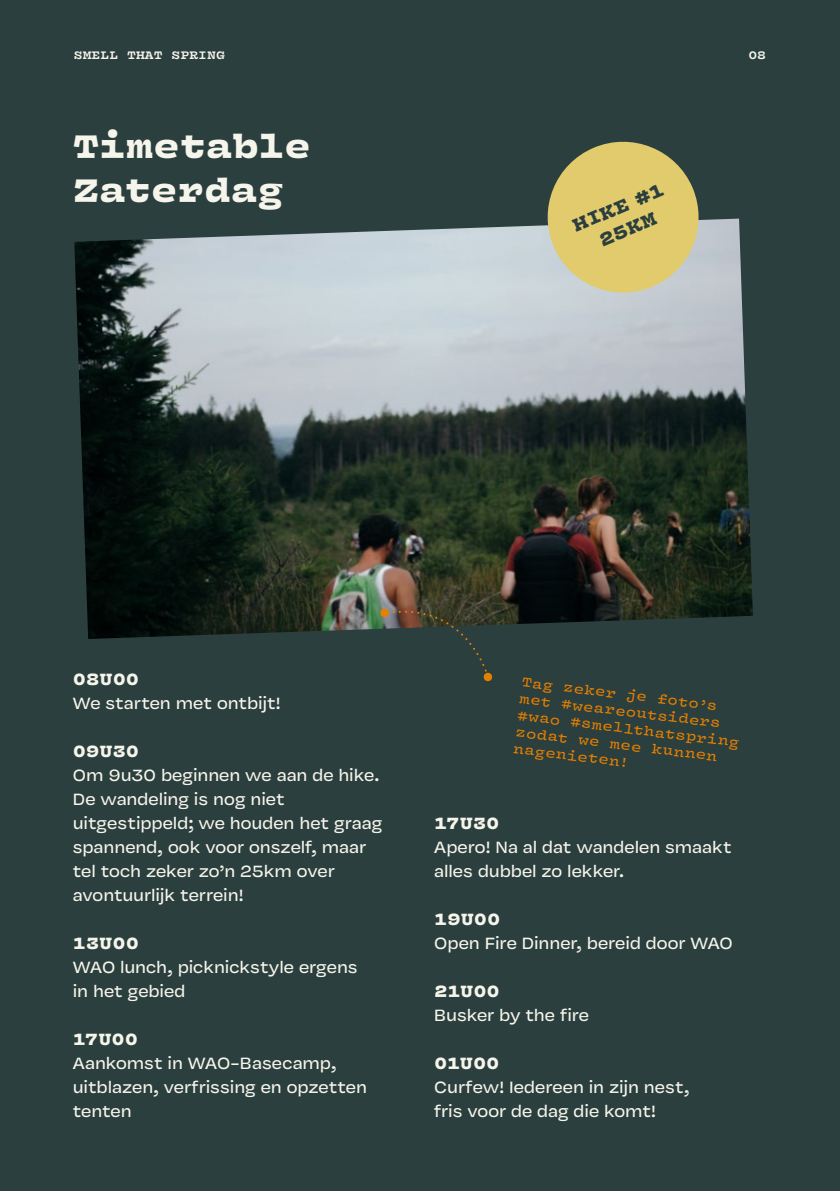
<style>
.page{position:relative;width:840px;height:1191px;background:#fff}
.page>*{position:absolute;margin:0;border:0;box-sizing:border-box;transform-origin:0 0}
.t1{font:900 36px/43.2px "Vulf Mono";letter-spacing:-.01em;color:#f6f5eb}
.t2{font:900 20px/24px "Vulf Mono";color:#2b3f3e;text-align:center}
.t3{font:18px/24px "Vulf Sans";color:#f6f5eb}
.t4{font:900 18px "Vulf Mono";letter-spacing:-.005em;color:#f6f5eb}
.t5{font:14px/16.8px "Vulf Mono";color:#e68000}
.t6{font:700 12px "Vulf Mono";color:#f6f5eb}
</style>
<div class="page">
<div style="left:0;top:0;width:839px;height:1191px;background:#2b3f3e"></div>
<img style="left:74px;top:219px;width:678px;height:420px">
<svg style="left:537px;top:141px;width:171px;height:162px;background:#c0b67a"></svg>
<svg style="left:379px;top:604px;width:113px;height:77px"></svg>
<p class="t6" style="left:74px;top:46px;width:152px">SMELL THAT SPRING</p>
<p class="t6" style="left:748px;top:46px;width:19px">08</p>
<h1 class="t1" style="left:73px;top:122px;width:239px">Timetable<br>Zaterdag</h1>
<p class="t2" style="left:568px;top:214px;width:99px;rotate:-23deg">HIKE #1<br>25KM</p>
<p class="t4" style="left:73px;top:664px;width:68px">08U00</p>
<p class="t3" style="left:73px;top:691px;width:209px">We starten met ontbijt!</p>
<p class="t4" style="left:73px;top:736px;width:68px">09U30</p>
<p class="t3" style="left:73px;top:763px;width:311px">Om 9u30 beginnen we aan de hike.<br>De wandeling is nog niet uitgestippeld; we houden het graag spannend, ook voor onszelf, maar tel toch zeker zo’n 25km over avontuurlijk terrein!</p>
<p class="t4" style="left:73px;top:928px;width:68px">13U00</p>
<p class="t3" style="left:73px;top:955px;width:286px">WAO lunch, picknickstyle ergens in het gebied</p>
<p class="t4" style="left:73px;top:1024px;width:67px">17U00</p>
<p class="t3" style="left:73px;top:1051px;width:295px">Aankomst in WAO-Basecamp, uitblazen, verfrissing en opzetten tenten</p>
<p class="t5" style="left:522px;top:672px;width:224px;rotate:7deg">Tag zeker je foto’s met #weareoutsiders #wao #smellthatspring zodat we mee kunnen nagenieten!</p>
<p class="t4" style="left:434px;top:808px;width:67px">17U30</p>
<p class="t3" style="left:434px;top:835px;width:299px">Apero! Na al dat wandelen smaakt alles dubbel zo lekker.</p>
<p class="t4" style="left:434px;top:904px;width:68px">19U00</p>
<p class="t3" style="left:434px;top:931px;width:300px">Open Fire Dinner, bereid door WAO</p>
<p class="t4" style="left:434px;top:976px;width:67px">21U00</p>
<p class="t3" style="left:434px;top:1003px;width:156px">Busker by the fire</p>
<p class="t4" style="left:434px;top:1048px;width:67px">01U00</p>
<p class="t3" style="left:434px;top:1075px;width:257px">Curfew! Iedereen in zijn nest, fris voor de dag die komt!</p>
</div>
